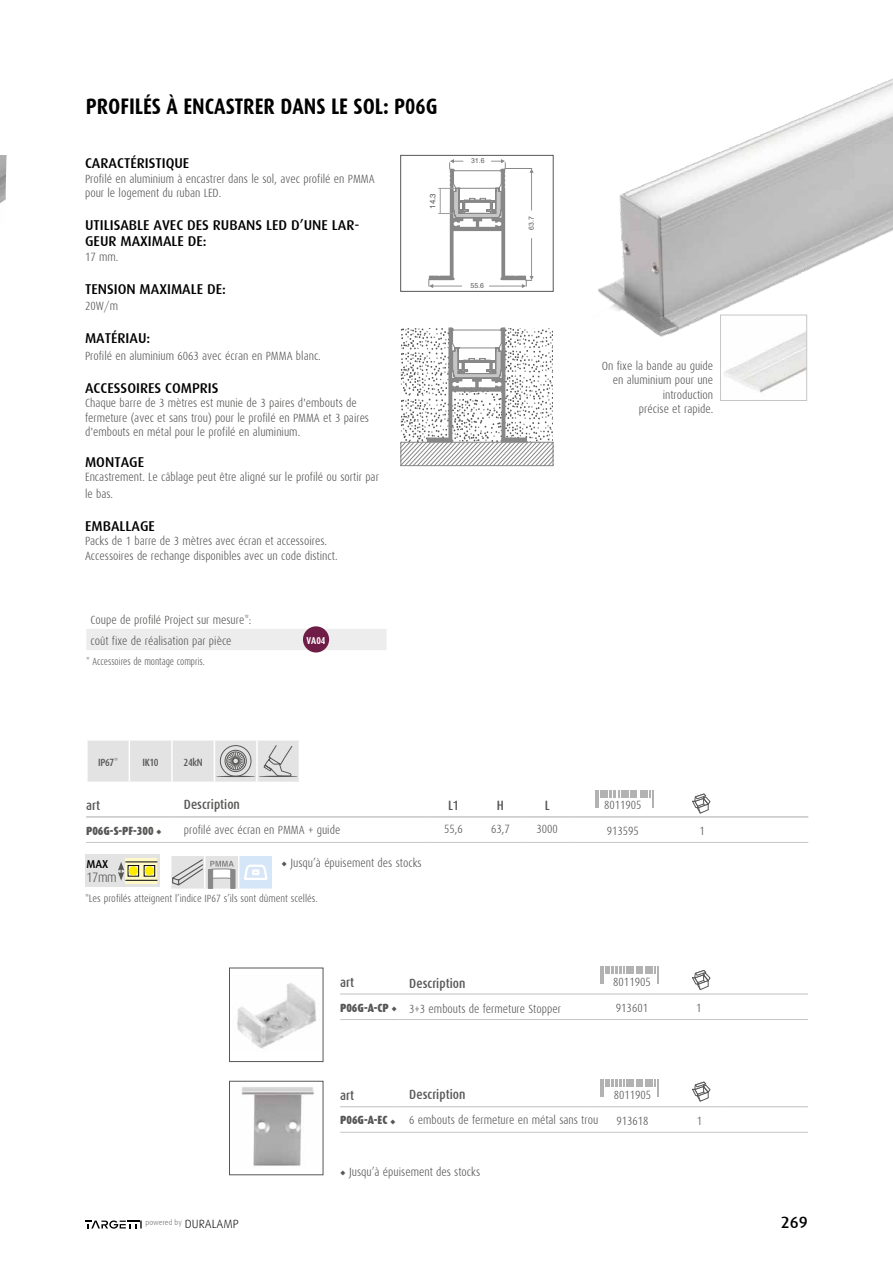
<style>
.page{position:relative;width:893px;height:1263px;background:#fff}
.page>*{position:absolute;margin:0;border:0;box-sizing:border-box;transform-origin:0 0}
.t1{font:700 22.5px "Dax Condensed";color:#000}
.t2{font:500 16.5px "Dax";color:#000}
.t3{font:500 14.25px/16.5px "Dax";color:#000}
.t4{font:300 13.65px "Dax Condensed";color:#575756}
.t5{font:500 13.5px "Dax Condensed";color:#575756}
.t6{font:300 12px/14.4px "Dax Condensed";color:#575756}
.t7{font:900 12px "Dax Condensed";color:#575756}
.t8{font:500 11.4px "Dax";color:#000}
.t9{font:300 10.5px "Dax Condensed";color:#575756}
.t10{font:300 10.5px "Dax Condensed";color:#575756;scale:.9 1}
.t11{font:500 10.5px "Dax Condensed";letter-spacing:-.03em;color:#575756}
.t12{font:700 10.05px "Dax Condensed";color:#fff}
.t13{font:7.8px "Helvetica";color:#575756}
.t14{font:300 7.5px "Dax";color:#575756}
.t15{font:6.9px "Arial";color:#575756}
.s1{font-weight:300}
.s2{font-family:"Minion Pro";font-weight:400}
.s3{font-size:12px;color:#000}
</style>
<div class="page">
<svg style="left:85px;top:1220px;width:57px;height:8px"></svg>
<img style="left:0;top:155px;width:7px;height:49px">
<img style="left:598px;top:78px;width:295px;height:274px">
<hr style="left:86px;top:816px;width:85px;height:2px;background:#c6c6c6">
<hr style="left:171px;top:816px;width:259px;height:2px;background:#c6c6c6">
<hr style="left:430px;top:816px;width:47px;height:2px;background:#c6c6c6">
<hr style="left:477px;top:816px;width:47px;height:2px;background:#c6c6c6">
<hr style="left:524px;top:816px;width:46px;height:2px;background:#c6c6c6">
<hr style="left:570px;top:816px;width:105px;height:2px;background:#c6c6c6">
<hr style="left:675px;top:816px;width:51px;height:2px;background:#c6c6c6">
<hr style="left:726px;top:816px;width:82px;height:2px;background:#c6c6c6">
<hr style="left:86px;top:842px;width:85px;height:1px;background:#c6c6c6">
<hr style="left:171px;top:842px;width:259px;height:1px;background:#c6c6c6">
<hr style="left:430px;top:842px;width:47px;height:1px;background:#c6c6c6">
<hr style="left:477px;top:842px;width:47px;height:1px;background:#c6c6c6">
<hr style="left:524px;top:842px;width:46px;height:1px;background:#c6c6c6">
<hr style="left:570px;top:842px;width:105px;height:1px;background:#c6c6c6">
<hr style="left:675px;top:842px;width:51px;height:1px;background:#c6c6c6">
<hr style="left:726px;top:842px;width:82px;height:1px;background:#c6c6c6">
<svg style="left:595px;top:790px;width:58px;height:18px"></svg>
<hr style="left:340px;top:1019px;width:60px;height:1px;background:#c6c6c6">
<hr style="left:400px;top:1019px;width:191px;height:1px;background:#c6c6c6">
<hr style="left:591px;top:1019px;width:82px;height:1px;background:#c6c6c6">
<hr style="left:673px;top:1019px;width:52px;height:1px;background:#c6c6c6">
<hr style="left:725px;top:1019px;width:83px;height:1px;background:#c6c6c6">
<hr style="left:340px;top:993px;width:60px;height:1px;background:#c6c6c6">
<hr style="left:400px;top:993px;width:191px;height:1px;background:#c6c6c6">
<hr style="left:591px;top:993px;width:82px;height:1px;background:#c6c6c6">
<hr style="left:673px;top:993px;width:52px;height:1px;background:#c6c6c6">
<hr style="left:725px;top:993px;width:83px;height:1px;background:#c6c6c6">
<svg style="left:601px;top:966px;width:58px;height:18px"></svg>
<hr style="left:340px;top:1132px;width:60px;height:1px;background:#c6c6c6">
<hr style="left:400px;top:1132px;width:191px;height:1px;background:#c6c6c6">
<hr style="left:591px;top:1132px;width:83px;height:1px;background:#c6c6c6">
<hr style="left:674px;top:1132px;width:51px;height:1px;background:#c6c6c6">
<hr style="left:725px;top:1132px;width:83px;height:1px;background:#c6c6c6">
<hr style="left:340px;top:1106px;width:60px;height:1px;background:#c6c6c6">
<hr style="left:400px;top:1106px;width:191px;height:1px;background:#c6c6c6">
<hr style="left:591px;top:1106px;width:83px;height:1px;background:#c6c6c6">
<hr style="left:674px;top:1106px;width:51px;height:1px;background:#c6c6c6">
<hr style="left:725px;top:1106px;width:83px;height:1px;background:#c6c6c6">
<svg style="left:601px;top:1079px;width:58px;height:18px"></svg>
<img style="left:241px;top:1087px;width:73px;height:79px">
<div style="left:229px;top:1081px;width:94px;height:94px;border:1px solid #575756"></div>
<img style="left:237px;top:983px;width:80px;height:66px">
<div style="left:229px;top:968px;width:94px;height:94px;border:1px solid #575756"></div>
<svg style="left:429px;top:159px;width:105px;height:129px"></svg>
<div style="left:400px;top:155px;width:153px;height:137px;border:1px solid #575756"></div>
<img style="left:722px;top:317px;width:83px;height:76px">
<div style="left:720px;top:315px;width:87px;height:86px;border:1px solid #c6c6c6"></div>
<svg style="left:401px;top:327px;width:152px;height:139px"></svg>
<svg style="left:87px;top:740px;width:212px;height:42px;background:#dcdcdc"></svg>
<hr style="left:259px;top:776px;width:39px;height:1px;background:#575756;border-radius:50%">
<div style="left:85px;top:854px;width:75px;height:32px;background:#e3e3e3"></div>
<svg style="left:118px;top:862px;width:6px;height:19px"></svg>
<svg style="left:125px;top:858px;width:32px;height:26px"></svg>
<div style="left:128px;top:865px;width:11px;height:11px;border:1px solid #000"></div>
<div style="left:144px;top:865px;width:11px;height:11px;border:1px solid #000"></div>
<div style="left:129px;top:866px;width:9px;height:9px;background:#ffed00;border-radius:50%"></div>
<div style="left:145px;top:866px;width:9px;height:9px;background:#ffed00;border-radius:50%"></div>
<hr style="left:125px;top:861px;width:32px;height:1px;background:#000">
<hr style="left:125px;top:880px;width:32px;height:1px;background:#000">
<div style="left:239px;top:855px;width:34px;height:34px;background:#d4e6f7"></div>
<hr style="left:239px;top:854px;width:34px;height:2px;background:#fff">
<hr style="left:272px;top:856px;width:1px;height:32px;background:#fff">
<hr style="left:239px;top:888px;width:34px;height:2px;background:#fff">
<svg style="left:171px;top:856px;width:98px;height:33px"></svg>
<svg style="left:86px;top:627px;width:300px;height:26px"></svg>
<div style="left:303px;top:626px;width:26px;height:26px;background:#6f1d46;border-radius:50%"></div>
<svg style="left:692px;top:793px;width:18px;height:20px"></svg>
<svg style="left:692px;top:970px;width:18px;height:20px"></svg>
<svg style="left:692px;top:1082px;width:18px;height:20px"></svg>
<h1 class="t1" style="left:86px;top:94px;width:353px">PROFILÉS À ENCASTRER DANS LE SOL: P06G</h1>
<p class="t3" style="left:85px;top:155px;width:106px">CARACTÉRISTIQUE</p>
<p class="t6" style="left:85px;top:171px;width:291px">Profilé en aluminium à encastrer dans le sol, avec profilé en PMMA pour le logement du ruban LED.</p>
<p class="t3" style="left:85px;top:217px;width:276px">UTILISABLE AVEC DES RUBANS LED D’UNE LAR-<br>GEUR MAXIMALE DE:</p>
<p class="t6" style="left:85px;top:250px;width:35px">17 mm.</p>
<p class="t3" style="left:85px;top:281px;width:142px">TENSION MAXIMALE DE:</p>
<p class="t6" style="left:85px;top:299px;width:34px">20W/m</p>
<p class="t3" style="left:85px;top:330px;width:67px">MATÉRIAU:</p>
<p class="t6" style="left:85px;top:349px;width:237px">Profilé en aluminium 6063 avec écran en PMMA blanc.</p>
<p class="t3" style="left:85px;top:380px;width:135px">ACCESSOIRES COMPRIS</p>
<p class="t6" style="left:85px;top:396px;width:286px">Chaque barre de 3 mètres est munie de 3 paires d'embouts de fermeture (avec et sans trou) pour le profilé en PMMA et 3 paires d'embouts en métal pour le profilé en aluminium.</p>
<p class="t3" style="left:85px;top:454px;width:61px">MONTAGE</p>
<p class="t6" style="left:85px;top:469px;width:295px;line-height:16.5px">Encastrement. Le câblage peut être aligné sur le profilé ou sortir par le bas.</p>
<p class="t3" style="left:85px;top:518px;width:72px">EMBALLAGE</p>
<p class="t6" style="left:85px;top:534px;width:254px">Packs de 1 barre de 3 mètres avec écran et accessoires.<br>Accessoires de rechange disponibles avec un code distinct.</p>
<p class="t6" style="left:91px;top:609px;width:162px;line-height:21.3px">Coupe de profilé Project sur mesure*: coût fixe de réalisation par pièce</p>
<p class="t10" style="left:86px;top:656px;width:133px">* Accessoires de montage compris.</p>
<p class="t12" style="left:307px;top:635px;width:20px">VA04</p>
<p class="t13" style="left:428px;top:209px;width:17px;rotate:-90deg">14.3</p>
<p class="t15" style="left:471px;top:156px;width:15px">31.6</p>
<p class="t15" style="left:471px;top:281px;width:15px">55.6</p>
<p class="t11" style="left:98px;top:756px;width:21px">IP67<span class="s1">*</span></p>
<p class="t11" style="left:143px;top:756px;width:18px">IK10</p>
<p class="t11" style="left:184px;top:756px;width:21px">24kN</p>
<p class="t15" style="left:526px;top:230px;width:15px;rotate:-90deg">63.7</p>
<p class="t6" style="left:602px;top:359px;width:113px;text-align:right">On fixe la bande au guide en aluminium pour une introduction<br>précise et rapide.</p>
<p class="t5" style="left:184px;top:797px;width:58px">Description</p>
<p class="t6" style="left:184px;top:823px;width:158px">profilé avec écran en PMMA + guide</p>
<p class="t5" style="left:86px;top:798px;width:15px">art</p>
<p class="t5" style="left:448px;top:798px;width:12px">L1</p>
<p class="t5" style="left:497px;top:798px;width:9px">H</p>
<p class="t5" style="left:545px;top:798px;width:6px">L</p>
<p class="t6" style="left:604px;top:798px;width:39px">8011905</p>
<p class="t7" style="left:86px;top:824px;width:77px">P06G-S-PF-300 <span class="s2">◆</span></p>
<p class="t6" style="left:444px;top:822px;width:20px">55,6</p>
<p class="t6" style="left:491px;top:822px;width:20px">63,7</p>
<p class="t6" style="left:536px;top:822px;width:23px">3000</p>
<p class="t6" style="left:607px;top:824px;width:34px">913595</p>
<p class="t6" style="left:699px;top:824px;width:7px">1</p>
<p class="t8" style="left:86px;top:857px;width:23px">MAX</p>
<p class="t4" style="left:86px;top:869px;width:32px">17mm</p>
<p class="t6" style="left:282px;top:855px;width:142px"><span class="s2">◆</span> Jusqu’à épuisement des stocks</p>
<p class="t9" style="left:85px;top:892px;width:234px">*Les profilés atteignent l’indice IP67 s’ils sont dûment scellés.</p>
<p class="t5" style="left:409px;top:976px;width:58px">Description</p>
<p class="t6" style="left:409px;top:1002px;width:153px">3+3 embouts de fermeture Stopper</p>
<p class="t5" style="left:340px;top:975px;width:15px">art</p>
<p class="t6" style="left:613px;top:975px;width:39px">8011905</p>
<p class="t7" style="left:340px;top:1001px;width:58px">P06G-A-CP <span class="s2">◆</span></p>
<p class="t6" style="left:616px;top:1001px;width:34px">913601</p>
<p class="t6" style="left:696px;top:1001px;width:7px">1</p>
<p class="t5" style="left:409px;top:1086px;width:58px">Description</p>
<p class="t6" style="left:409px;top:1112px;width:191px">6 embouts de fermeture en métal sans trou</p>
<p class="t5" style="left:340px;top:1088px;width:15px">art</p>
<p class="t6" style="left:614px;top:1088px;width:39px">8011905</p>
<p class="t7" style="left:340px;top:1113px;width:57px">P06G-A-EC <span class="s2">◆</span></p>
<p class="t6" style="left:616px;top:1114px;width:34px">913618</p>
<p class="t6" style="left:697px;top:1114px;width:7px">1</p>
<p class="t6" style="left:340px;top:1164px;width:142px"><span class="s2">◆</span> Jusqu’à épuisement des stocks</p>
<p class="t14" style="left:146px;top:1218px;width:95px">powered by <span class="s3">DURALAMP</span></p>
<h2 class="t2" style="left:781px;top:1213px;width:29px">269</h2>
</div>
